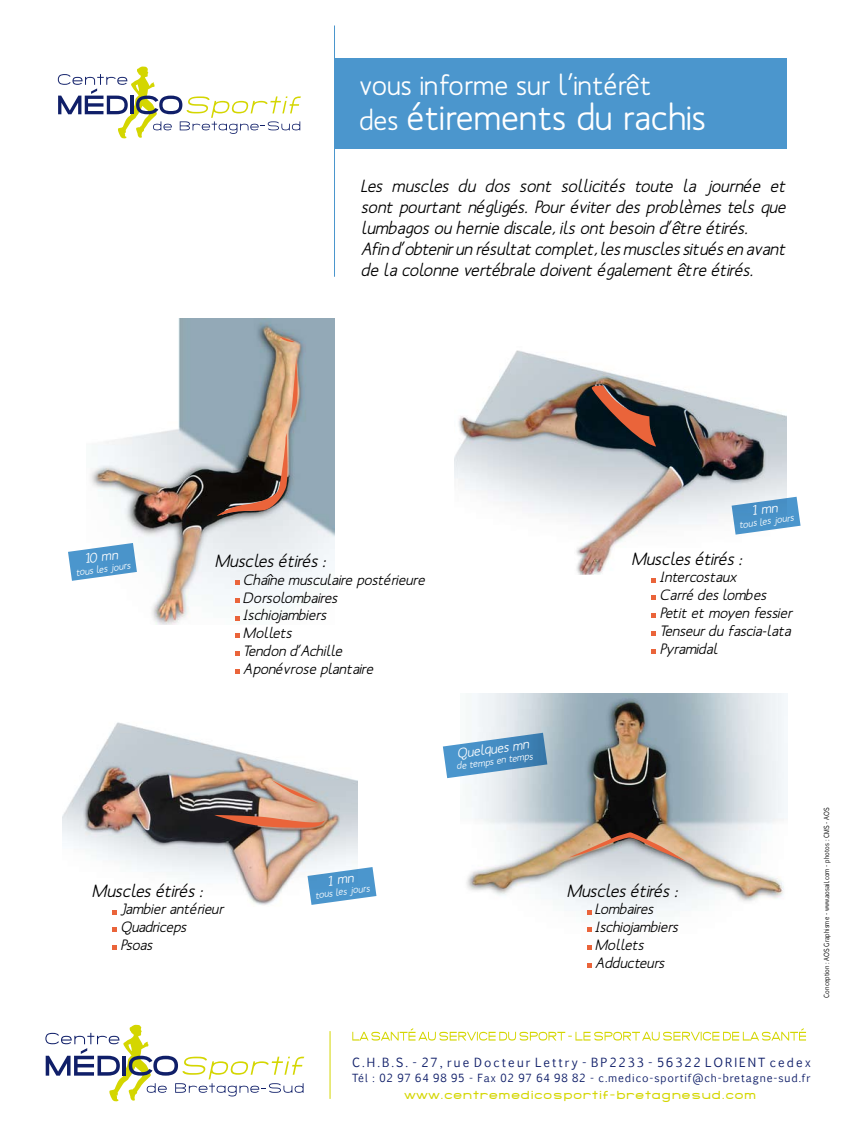
<style>
.page{position:relative;width:851px;height:1134px;background:#fff}
.page>*{position:absolute;margin:0;border:0;box-sizing:border-box;transform-origin:0 0}
.t1{font:500 36.4px "Mank Sans";color:#fff}
.t2{font:500 28.3px "Mank Sans";color:#fff}
.t3{font:italic 500 17.5px/21px "Mank Sans";color:#000}
.t4{font:italic 500 14.8px/17.8px "Mank Sans";color:#000}
.t5{font:italic 500 13.6px "Mank Sans";color:#fff}
.t6{font:12.1px "Pigiarniq";letter-spacing:.17em;color:#101f69}
.t7{font:500 12.1px "SF Grandezza";letter-spacing:.07em;color:#d4d600}
.t8{font:10.7px "Pigiarniq";letter-spacing:.08em;color:#101f69}
.t9{font:italic 500 9.9px "Mank Sans";color:#fff}
.t10{font:6.7px "Pigiarniq";color:#000;scale:.9 1}
.s1{font-size:28.3px}
</style>
<div class="page">
<svg style="left:45px;top:1025px;width:259px;height:77px"></svg>
<hr style="left:329px;top:1031px;width:1px;height:68px;background:#d4d600">
<svg style="left:352px;top:1028px;width:453px;height:12px"></svg>
<img style="left:62px;top:722px;width:295px;height:193px">
<svg style="left:214px;top:815px;width:111px;height:13px"></svg>
<svg style="left:271px;top:780px;width:47px;height:23px"></svg>
<img style="left:466px;top:693px;width:321px;height:239px">
<svg style="left:568px;top:832px;width:118px;height:29px;background:#bfa28f"></svg>
<div style="left:335px;top:58px;width:451px;height:91px;background:#4b96cd"></div>
<svg style="left:58px;top:67px;width:243px;height:72px"></svg>
<hr style="left:334px;top:26px;width:1px;height:251px;background:#4b96cd">
<svg style="left:112px;top:910px;width:5px;height:4px"></svg>
<svg style="left:112px;top:927px;width:5px;height:5px"></svg>
<svg style="left:112px;top:945px;width:5px;height:5px"></svg>
<svg style="left:443px;top:733px;width:104px;height:45px;background:#75a8cd"></svg>
<svg style="left:586px;top:910px;width:5px;height:4px"></svg>
<svg style="left:586px;top:927px;width:5px;height:5px"></svg>
<svg style="left:587px;top:945px;width:4px;height:5px"></svg>
<svg style="left:587px;top:963px;width:4px;height:5px"></svg>
<img style="left:455px;top:350px;width:331px;height:225px">
<svg style="left:651px;top:578px;width:5px;height:4px"></svg>
<svg style="left:651px;top:595px;width:5px;height:5px"></svg>
<svg style="left:651px;top:613px;width:5px;height:5px"></svg>
<svg style="left:651px;top:631px;width:5px;height:5px"></svg>
<svg style="left:651px;top:649px;width:5px;height:5px"></svg>
<img style="left:90px;top:318px;width:244px;height:307px">
<img style="left:217px;top:433px;width:72px;height:83px">
<svg style="left:291px;top:356px;width:7px;height:62px"></svg>
<svg style="left:279px;top:337px;width:17px;height:6px"></svg>
<svg style="left:68px;top:543px;width:69px;height:38px"></svg>
<svg style="left:235px;top:580px;width:5px;height:5px"></svg>
<svg style="left:235px;top:598px;width:5px;height:5px"></svg>
<svg style="left:235px;top:616px;width:5px;height:4px"></svg>
<svg style="left:235px;top:633px;width:5px;height:5px"></svg>
<svg style="left:235px;top:651px;width:5px;height:5px"></svg>
<svg style="left:235px;top:669px;width:5px;height:5px"></svg>
<svg style="left:590px;top:385px;width:66px;height:62px;background:#593f38"></svg>
<svg style="left:307px;top:867px;width:69px;height:38px"></svg>
<svg style="left:731px;top:497px;width:69px;height:38px;background:#77add5"></svg>
<h2 class="t2" style="left:359px;top:67px;width:293px">vous informe sur l’intérêt</h2>
<h1 class="t1" style="left:359px;top:94px;width:348px"><span class="s1">des</span> étirements du rachis</h1>
<p class="t3" style="left:362px;top:175px;width:426px">Les muscles du dos sont sollicités toute la journée et sont pourtant négligés. Pour éviter des problèmes tels que lumbagos ou hernie discale, ils ont besoin d’être étirés.<br>Afin d’obtenir un résultat complet, les muscles situés en avant de la colonne vertébrale doivent également être étirés.</p>
<p class="t5" style="left:84px;top:550px;width:35px;rotate:-8deg">10 mn</p>
<p class="t9" style="left:76px;top:566px;width:56px;rotate:-8deg">tous les jours</p>
<p class="t3" style="left:216px;top:550px;width:111px">Muscles étirés :</p>
<p class="t4" style="left:244px;top:571px;width:183px">Chaîne musculaire postérieure<br>Dorsolombaires<br>Ischiojambiers<br>Mollets<br>Tendon d’Achille<br>Aponévrose plantaire</p>
<p class="t9" style="left:738px;top:519px;width:56px;rotate:-8deg">tous les jours</p>
<p class="t3" style="left:632px;top:548px;width:111px">Muscles étirés :</p>
<p class="t4" style="left:660px;top:568px;width:134px">Intercostaux<br>Carré des lombes<br>Petit et moyen fessier<br>Tenseur du fascia-lata<br>Pyramidal</p>
<p class="t3" style="left:93px;top:880px;width:111px">Muscles étirés :</p>
<p class="t9" style="left:315px;top:889px;width:56px;rotate:-8deg">tous les jours</p>
<p class="t4" style="left:121px;top:900px;width:104px">Jambier antérieur<br>Quadriceps<br>Psoas</p>
<p class="t5" style="left:456px;top:745px;width:74px;rotate:-8deg">Quelques mn</p>
<p class="t9" style="left:456px;top:760px;width:78px;rotate:-8deg">de temps en temps</p>
<p class="t3" style="left:567px;top:880px;width:111px">Muscles étirés :</p>
<p class="t4" style="left:595px;top:900px;width:84px">Lombaires<br>Ischiojambiers<br>Mollets<br>Adducteurs</p>
<p class="t10" style="left:821px;top:997px;width:212px;rotate:-90deg">Conception : AOS Graphisme - www.aosail.com - photos : CMS - AOS</p>
<p class="t6" style="left:352px;top:1054px;width:460px">C.H.B.S. - 27, rue Docteur Lettry - BP2233 - 56322 LORIENT cedex</p>
<p class="t8" style="left:352px;top:1070px;width:460px">Tél : 02 97 64 98 95 - Fax 02 97 64 98 82 - c.medico-sportif@ch-bretagne-sud.fr</p>
<p class="t7" style="left:404px;top:1087px;width:353px">www.centremedicosportif-bretagnesud.com</p>
</div>
